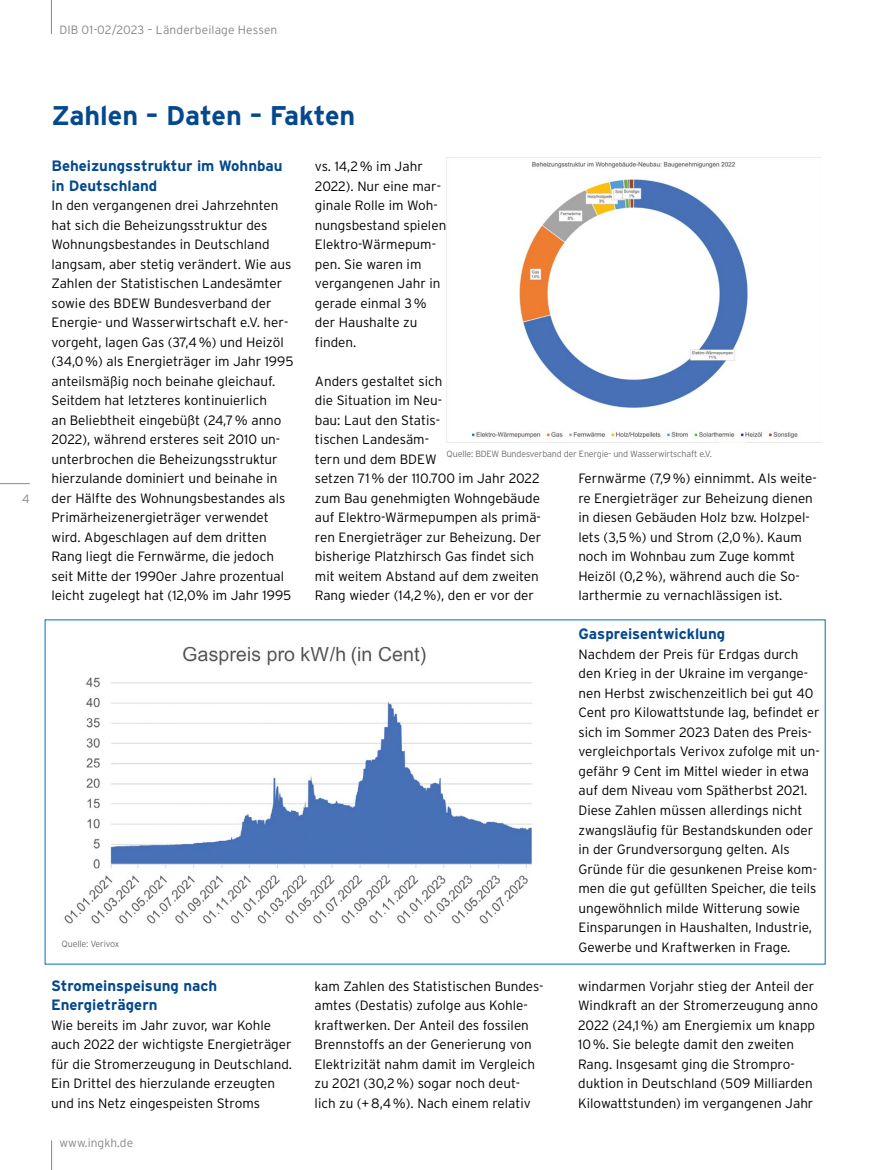
<style>
.page{position:relative;width:872px;height:1170px;background:#fff}
.page>*{position:absolute;margin:0;border:0;box-sizing:border-box;transform-origin:0 0}
.Headline_18_Pt{font:700 27px "Interstate";color:#04488e}
.Zwischentitel{font:700 15px/19.5px "Interstate";color:#04488e}
.Fließtext_Links{font:300 13.5px/19.5px "Interstate";color:#000}
.t1{font:300 12px "Interstate";letter-spacing:.01em;color:#878787}
.Fotocredit{font:300 9px "Interstate";letter-spacing:-.02em;color:#706f6f}
</style>
<div class="page">
<hr style="left:0;top:483px;width:30px;height:1px;background:#878787">
<svg style="left:51px;top:1140px;width:1px;height:29px"></svg>
<hr style="left:51px;top:0;width:1px;height:34px;background:#878787">
<img style="left:446px;top:158px;width:352px;height:284px">
<img style="left:64px;top:646px;width:469px;height:278px">
<p class="t1" style="left:59px;top:23px;width:219px">DIB 01-02/2023 – Länderbeilage Hessen</p>
<p class="t1" style="left:22px;top:492px;width:9px">4</p>
<p class="Headline_18_Pt" style="left:51px;top:101px;width:305px">Zahlen – Daten – Fakten</p>
<p class="Zwischentitel" style="left:51px;top:156px;width:232px">Beheizungsstruktur im Wohnbau in Deutschland</p>
<p class="Fließtext_Links" style="left:51px;top:195px;width:244px">In den vergangenen drei Jahrzehnten hat sich die Beheizungsstruktur des Wohnungsbestandes in Deutschland langsam, aber stetig verändert. Wie aus Zahlen der Statistischen Landesämter sowie des BDEW Bundesverband der Energie- und Wasserwirtschaft e.V. her&shy;vorgeht, lagen Gas (37,4%) und Heizöl (34,0%) als Energieträger im Jahr 1995 anteilsmäßig noch beinahe gleichauf.<br>Seitdem hat letzteres kontinuierlich<br>an Beliebtheit eingebüßt (24,7% anno 2022), während ersteres seit 2010 un&shy;unterbrochen die Beheizungsstruktur hierzulande dominiert und beinahe in der Hälfte des Wohnungsbestandes als Primärheizenergieträger verwendet wird. Abgeschlagen auf dem dritten Rang liegt die Fernwärme, die jedoch seit Mitte der 1990er Jahre prozentual leicht zugelegt hat (12,0% im Jahr 1995</p>
<p class="Fließtext_Links" style="left:315px;top:156px;width:133px">vs. 14,2% im Jahr<br>2022). Nur eine mar&shy;ginale Rolle im Woh&shy;nungsbestand spielen<br>Elektro-Wärmepum&shy;pen. Sie waren im vergangenen Jahr in gerade einmal 3% der Haushalte zu finden.</p>
<p class="Fließtext_Links" style="left:315px;top:371px;width:228px">Anders gestaltet sich<br>die Situation im Neu-<br>bau: Laut den Statis-<br>tischen Landesäm-<br>tern und dem BDEW<br>setzen 71% der 110.700 im Jahr 2022 zum Bau genehmigten Wohngebäude auf Elektro-Wärmepumpen als primä&shy;ren Energieträger zur Beheizung. Der bisherige Platzhirsch Gas findet sich mit weitem Abstand auf dem zweiten<br>Rang wieder (14,2%), den er vor der</p>
<p class="Fotocredit" style="left:446px;top:448px;width:267px">Quelle: BDEW Bundesverband der Energie- und Wasserwirtschaft e.V.</p>
<p class="Fließtext_Links" style="left:578px;top:468px;width:240px">Fernwärme (7,9%) einnimmt. Als weite&shy;re Energieträger zur Beheizung dienen in diesen Gebäuden Holz bzw. Holzpel&shy;lets (3,5%) und Strom (2,0%). Kaum noch im Wohnbau zum Zuge kommt Heizöl (0,2%), während auch die So&shy;larthermie zu vernachlässigen ist.</p>
<p class="Fotocredit" style="left:62px;top:938px;width:59px">Quelle: Verivox</p>
<p class="Zwischentitel" style="left:51px;top:975px;width:168px">Stromeinspeisung nach<br>Energieträgern</p>
<p class="Fließtext_Links" style="left:51px;top:1014px;width:243px">Wie bereits im Jahr zuvor, war Kohle auch 2022 der wichtigste Energieträger für die Stromerzeugung in Deutschland.<br>Ein Drittel des hierzulande erzeugten und ins Netz eingespeisten Stroms</p>
<p class="t1" style="left:60px;top:1135px;width:75px">www.ingkh.de</p>
<p class="Zwischentitel" style="left:578px;top:624px;width:148px">Gaspreisentwicklung</p>
<p class="Fließtext_Links" style="left:578px;top:644px;width:243px">Nachdem der Preis für Erdgas durch den Krieg in der Ukraine im vergange&shy;nen Herbst zwischenzeitlich bei gut 40<br>Cent pro Kilowattstunde lag, befindet er sich im Sommer 2023 Daten des Preis&shy;vergleichportals Verivox zufolge mit un&shy;gefähr 9 Cent im Mittel wieder in etwa auf dem Niveau vom Spätherbst 2021.<br>Diese Zahlen müssen allerdings nicht zwangsläufig für Bestandskunden oder in der Grundversorgung gelten. Als Gründe für die gesunkenen Preise kom&shy;men die gut gefüllten Speicher, die teils ungewöhnlich milde Witterung sowie Einsparungen in Haushalten, Industrie, Gewerbe und Kraftwerken in Frage.</p>
<p class="Fließtext_Links" style="left:314px;top:975px;width:230px">kam Zahlen des Statistischen Bundes&shy;amtes (Destatis) zufolge aus Kohle&shy;kraftwerken. Der Anteil des fossilen Brennstoffs an der Generierung von Elektrizität nahm damit im Vergleich zu 2021 (30,2%) sogar noch deut&shy;lich zu (+8,4%). Nach einem relativ</p>
<p class="Fließtext_Links" style="left:578px;top:975px;width:241px">windarmen Vorjahr stieg der Anteil der Windkraft an der Stromerzeugung anno 2022 (24,1%) am Energiemix um knapp 10%. Sie belegte damit den zweiten Rang. Insgesamt ging die Strompro&shy;duktion in Deutschland (509 Milliarden Kilowattstunden) im vergangenen Jahr</p>
</div>
